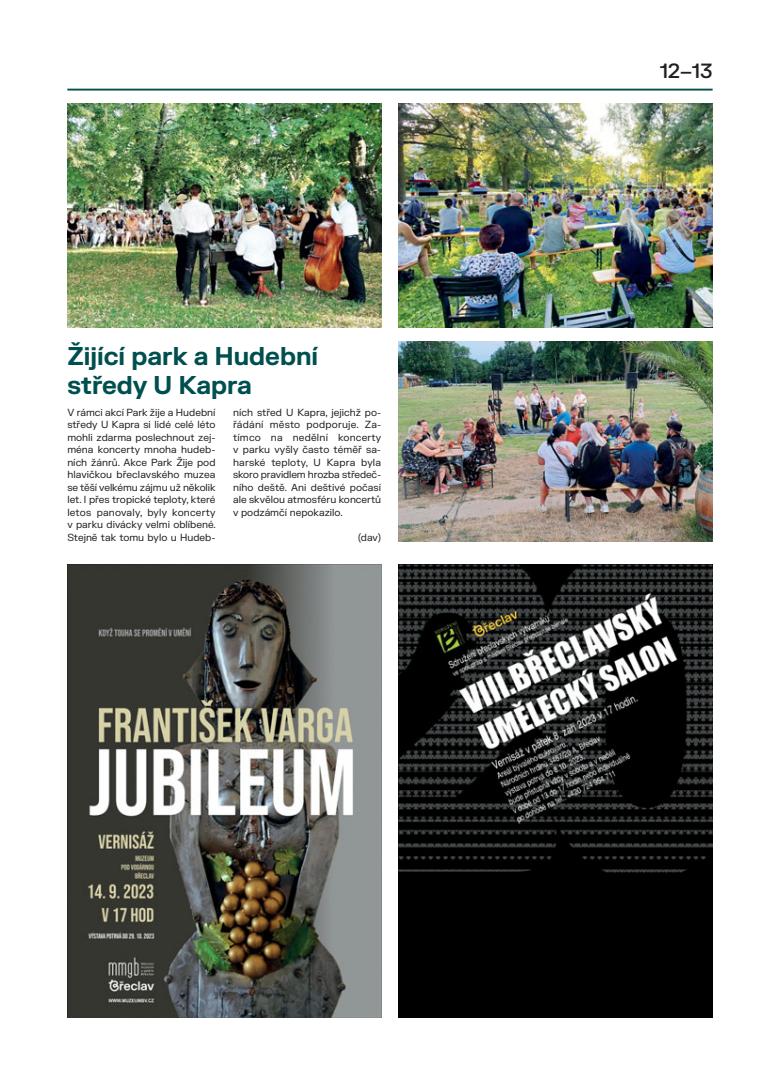
<style>
.page{position:relative;width:780px;height:1081px;background:#fff}
.page>*{position:absolute;margin:0;border:0;box-sizing:border-box;transform-origin:0 0}
.t1{font:700 25px/28.8px "FK Grotesk";color:#004f4f}
.t2{font:500 20px "FK Grotesk";color:#231f20}
.t3{font:10px/12.5px "FK Grotesk";color:#231f20;text-align:justify}
</style>
<div class="page">
<hr style="left:67px;top:89px;width:645px;height:2px;background:#004f4f">
<img style="left:67px;top:564px;width:314px;height:453px">
<img style="left:399px;top:564px;width:313px;height:453px">
<img style="left:67px;top:103px;width:314px;height:225px">
<img style="left:399px;top:103px;width:313px;height:225px">
<img style="left:399px;top:341px;width:313px;height:200px">
<h1 class="t1" style="left:67px;top:344px;width:252px">Žijící park a Hudební středy U Kapra</h1>
<p class="t3" style="left:67px;top:407px;width:150px">V rámci akcí Park žije a Hudební středy U Kapra si lidé celé léto mohli zdarma poslechnout zej&shy;ména koncerty mnoha hudeb&shy;ních žánrů. Akce Park Žije pod hlavičkou břeclavského muzea se těší velkému zájmu už několik let. I přes tropické teploty, které letos panovaly, byly koncerty v parku divácky velmi oblíbené.<br>Stejně tak tomu bylo u Hudeb-</p>
<p class="t3" style="left:233px;top:407px;width:150px">ních střed U Kapra, jejichž po&shy;řádání město podporuje. Za&shy;tímco na nedělní koncerty v parku vyšly často téměř sa&shy;harské teploty, U Kapra byla skoro pravidlem hrozba středeč&shy;ního deště. Ani deštivé počasí ale skvělou atmosféru koncertů v podzámčí nepokazilo.</p>
<p class="t3" style="left:358px;top:532px;width:25px">(dav)</p>
<h2 class="t2" style="left:659px;top:59px;width:54px">12–13</h2>
</div>
